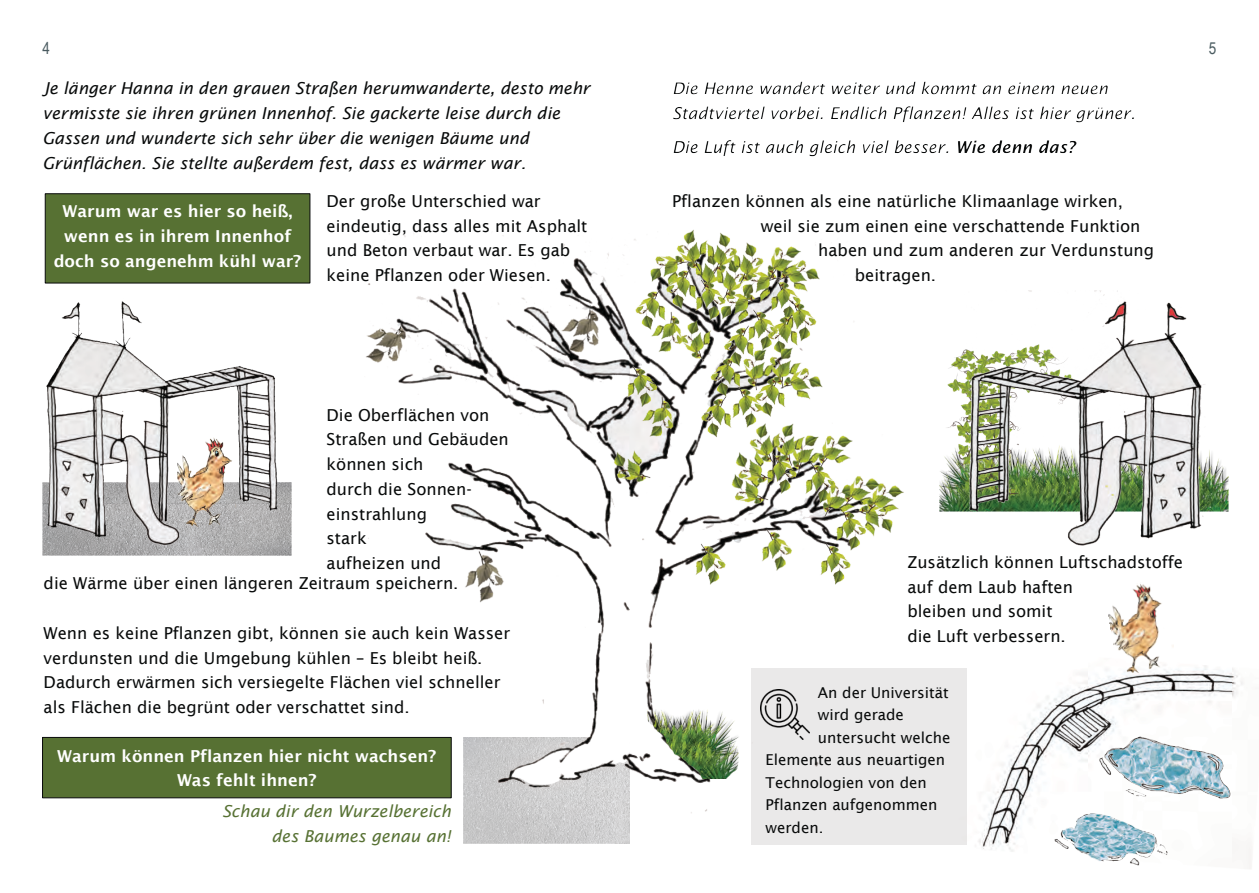
<style>
.page{position:relative;width:1259px;height:893px;background:#fff}
.page>*{position:absolute;margin:0;border:0;box-sizing:border-box;transform-origin:0 0}
.t1{font:16.5px/24.8px "Lucida Sans";color:#080a0a}
.t2{font:italic 16.5px/24.8px "Lucida Sans";color:#080a0a}
.t3{font:600 16.5px/24.8px "Lucida Sans";color:#fff;text-align:center}
.t4{font:italic 16.5px/24.8px "Lucida Sans";color:#577133;text-align:right}
.t5{font:16.5px "Arial Narrow";color:#495a5f}
.t6{font:15px "Lucida Sans";color:#080a0a}
.s1{font-weight:600}
</style>
<div class="page">
<img style="left:463px;top:798px;width:166px;height:45px">
<div style="left:42px;top:737px;width:409px;height:61px;background:#577133;border:1px solid #080a0a"></div>
<img style="left:365px;top:232px;width:264px;height:566px">
<div style="left:45px;top:194px;width:265px;height:89px;background:#577133;border:1px solid #080a0a"></div>
<img style="left:42px;top:482px;width:250px;height:73px">
<img style="left:44px;top:301px;width:234px;height:245px">
<img style="left:630px;top:584px;width:206px;height:229px">
<img style="left:978px;top:665px;width:273px;height:204px">
<img style="left:939px;top:450px;width:289px;height:62px">
<img style="left:1054px;top:721px;width:176px;height:145px">
<img style="left:1059px;top:812px;width:96px;height:49px">
<img style="left:1105px;top:584px;width:71px;height:94px">
<img style="left:945px;top:352px;width:18px;height:124px">
<img style="left:963px;top:290px;width:242px;height:256px">
<img style="left:614px;top:230px;width:290px;height:354px">
<img style="left:645px;top:709px;width:107px;height:70px">
<img style="left:1105px;top:738px;width:124px;height:60px">
<div style="left:752px;top:668px;width:215px;height:177px;background:#eae9e9"></div>
<img style="left:760px;top:690px;width:50px;height:49px">
<p class="t5" style="left:43px;top:42px;width:9px">4</p>
<p class="t5" style="left:1209px;top:42px;width:9px">5</p>
<p class="t2" style="left:43px;top:77px;width:549px">Je länger Hanna in den grauen Straßen herumwanderte, desto mehr vermisste sie ihren grünen Innenhof. Sie gackerte leise durch die Gassen und wunderte sich sehr über die wenigen Bäume und Grünflächen. Sie stellte außerdem fest, dass es wärmer war.</p>
<p class="t2" style="left:672px;top:77px;width:465px">Die Henne wandert weiter und kommt an einem neuen<br>Stadtviertel vorbei. Endlich Pflanzen! Alles ist hier grüner.</p>
<p class="t2" style="left:672px;top:136px;width:405px">Die Luft ist auch gleich viel besser. <span class="s1">Wie denn das?</span></p>
<p class="t3" style="left:54px;top:200px;width:249px">Warum war es hier so heiß, wenn es in ihrem Innenhof doch so angenehm kühl war?</p>
<p class="t1" style="left:326px;top:190px;width:262px">Der große Unterschied war eindeutig, dass alles mit Asphalt und Beton verbaut war. Es gab keine Pflanzen oder Wiesen.</p>
<p class="t1" style="left:326px;top:404px;width:184px">Die Oberflächen von<br>Straßen und Gebäuden können sich<br>durch die Sonnen&shy;einstrahlung<br>stark<br>aufheizen und</p>
<p class="t1" style="left:44px;top:572px;width:416px">die Wärme über einen längeren Zeitraum speichern.</p>
<p class="t1" style="left:44px;top:622px;width:468px">Wenn es keine Pflanzen gibt, können sie auch kein Wasser verdunsten und die Umgebung kühlen – Es bleibt heiß.<br>Dadurch erwärmen sich versiegelte Flächen viel schneller als Flächen die begrünt oder verschattet sind.</p>
<p class="t3" style="left:57px;top:745px;width:381px">Warum können Pflanzen hier nicht wachsen?<br>Was fehlt ihnen?</p>
<p class="t4" style="left:222px;top:800px;width:231px">Schau dir den Wurzelbereich des Baumes genau an!</p>
<p class="t1" style="left:672px;top:190px;width:452px">Pflanzen können als eine natürliche Klimaanlage wirken,</p>
<p class="t1" style="left:761px;top:215px;width:381px">weil sie zum einen eine verschattende Funktion</p>
<p class="t1" style="left:818px;top:239px;width:337px">haben und zum anderen zur Verdunstung</p>
<p class="t1" style="left:855px;top:264px;width:83px">beitragen.</p>
<p class="t1" style="left:907px;top:551px;width:277px">Zusätzlich können Luftschadstoffe auf dem Laub haften<br>bleiben und somit<br>die Luft verbessern.</p>
<p class="t6" style="left:818px;top:686px;width:132px">An der Universität</p>
<p class="t6" style="left:818px;top:708px;width:88px">wird gerade</p>
<p class="t6" style="left:818px;top:731px;width:134px">untersucht welche</p>
<p class="t6" style="left:765px;top:753px;width:181px">Elemente aus neuartigen</p>
<p class="t6" style="left:765px;top:776px;width:163px">Technologien von den</p>
<p class="t6" style="left:765px;top:798px;width:173px">Pflanzen aufgenommen</p>
<p class="t6" style="left:765px;top:821px;width:59px">werden.</p>
</div>
